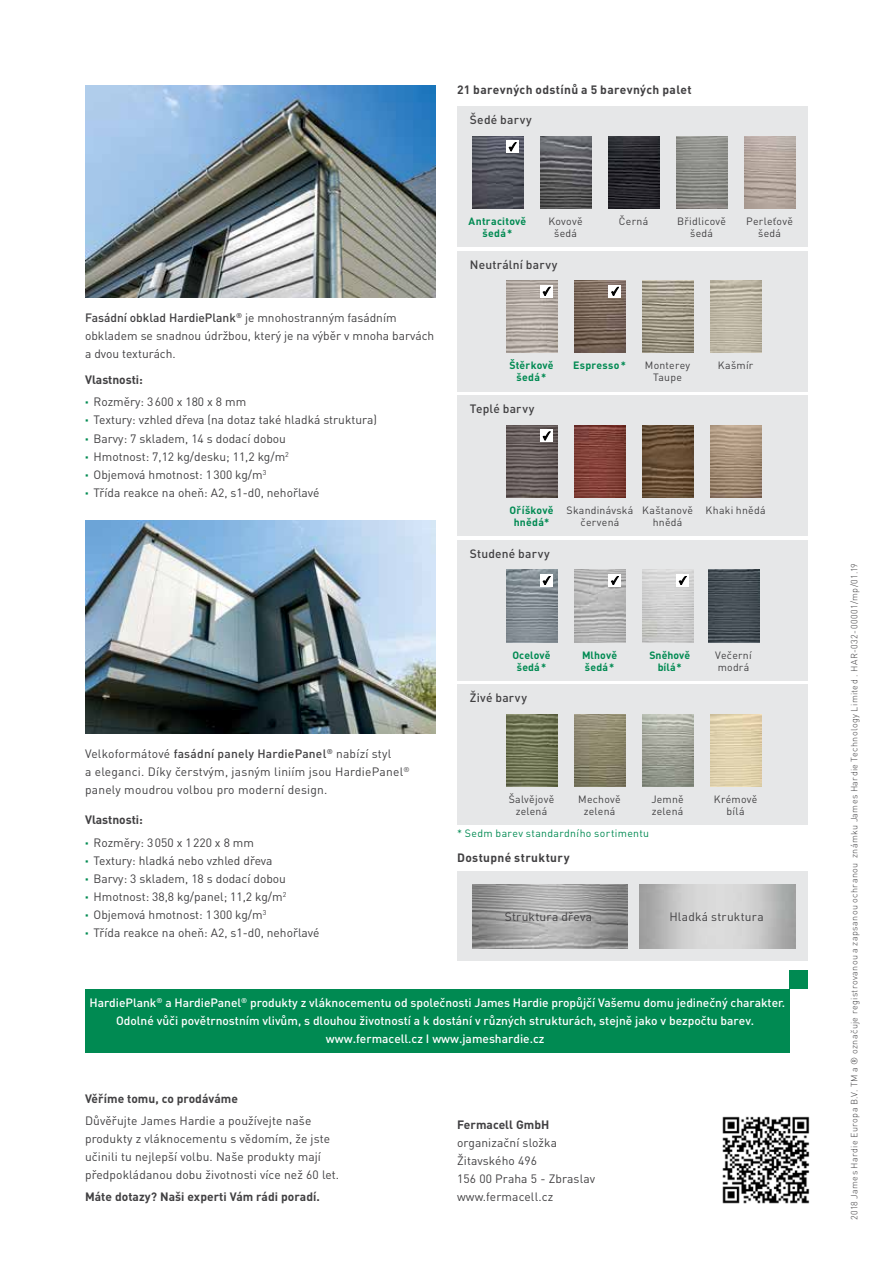
<style>
.page{position:relative;width:893px;height:1263px;background:#fff}
.page>*{position:absolute;margin:0;border:0;box-sizing:border-box;transform-origin:0 0}
.t1{font:12px/18px "DIN Pro";color:#414042}
.t2{font:500 12px/18px "DIN Pro";color:#fff;text-align:center}
.t3{font:12px/18px "DIN Pro";letter-spacing:.02em;color:#414042}
.t4{font:700 12px "DIN Pro";letter-spacing:.005em;color:#414042}
.t5{font:500 12px "DIN Pro";letter-spacing:.02em;color:#414042}
.t6{font:700 12px "DIN Pro";letter-spacing:.025em;color:#414042}
.t7{font:700 12px "DIN Pro";letter-spacing:.03em;color:#414042}
.t8{font:10.5px/12px "DIN Pro";letter-spacing:.025em;color:#414042;text-align:center}
.t9{font:700 10.5px/12px "DIN Pro";letter-spacing:.02em;color:#008a52;text-align:center}
.t10{font:10.5px "DIN Pro";letter-spacing:.035em;color:#008a52}
.t11{font:700 10.5px/12px "DIN Pro";color:#008a52;text-align:center}
.t12{font:300 9px "DIN Pro";letter-spacing:.04em;color:#414042}
.s1{font-weight:500}
.s2{font-weight:700}
.s3{font-weight:900;color:#008a52}
</style>
<div class="page">
<div style="left:85px;top:989px;width:705px;height:63px;background:#008a52"></div>
<img style="left:85px;top:85px;width:351px;height:213px">
<div style="left:457px;top:685px;width:351px;height:140px;background:#e6e7e8"></div>
<img style="left:506px;top:714px;width:51px;height:73px">
<img style="left:574px;top:714px;width:51px;height:73px">
<img style="left:642px;top:714px;width:51px;height:73px">
<img style="left:710px;top:714px;width:51px;height:73px">
<img style="left:85px;top:521px;width:351px;height:212px">
<svg style="left:457px;top:872px;width:351px;height:89px;background:#d4d5d6"></svg>
<img style="left:472px;top:884px;width:155px;height:64px">
<div style="left:790px;top:971px;width:18px;height:18px;background:#008a52"></div>
<div style="left:457px;top:106px;width:351px;height:141px;background:#e6e7e8"></div>
<img style="left:608px;top:136px;width:51px;height:72px">
<img style="left:540px;top:136px;width:51px;height:72px">
<img style="left:472px;top:136px;width:51px;height:72px">
<img style="left:676px;top:136px;width:51px;height:72px">
<img style="left:744px;top:136px;width:51px;height:72px">
<div style="left:457px;top:251px;width:351px;height:140px;background:#e6e7e8"></div>
<img style="left:574px;top:281px;width:51px;height:72px">
<img style="left:642px;top:281px;width:51px;height:72px">
<img style="left:506px;top:281px;width:51px;height:72px">
<img style="left:710px;top:281px;width:51px;height:72px">
<div style="left:457px;top:540px;width:351px;height:140px;background:#e6e7e8"></div>
<img style="left:708px;top:570px;width:51px;height:72px">
<img style="left:506px;top:570px;width:51px;height:72px">
<img style="left:574px;top:570px;width:51px;height:72px">
<div style="left:608px;top:285px;width:13px;height:13px;background:#fff"></div>
<svg style="left:611px;top:287px;width:8px;height:9px"></svg>
<div style="left:540px;top:285px;width:13px;height:13px;background:#fff"></div>
<svg style="left:543px;top:287px;width:7px;height:9px"></svg>
<div style="left:506px;top:140px;width:13px;height:13px;background:#fff"></div>
<svg style="left:509px;top:142px;width:7px;height:9px"></svg>
<div style="left:457px;top:395px;width:351px;height:141px;background:#e6e7e8"></div>
<img style="left:574px;top:425px;width:51px;height:72px">
<img style="left:506px;top:425px;width:51px;height:72px">
<img style="left:642px;top:425px;width:51px;height:72px">
<img style="left:710px;top:425px;width:51px;height:72px">
<div style="left:540px;top:429px;width:13px;height:13px;background:#fff"></div>
<svg style="left:543px;top:431px;width:7px;height:9px"></svg>
<div style="left:540px;top:574px;width:13px;height:13px;background:#fff"></div>
<svg style="left:543px;top:576px;width:7px;height:9px"></svg>
<div style="left:608px;top:574px;width:13px;height:13px;background:#fff"></div>
<svg style="left:611px;top:576px;width:7px;height:9px"></svg>
<div style="left:676px;top:574px;width:13px;height:13px;background:#fff"></div>
<svg style="left:679px;top:576px;width:7px;height:9px"></svg>
<img style="left:722px;top:1116px;width:88px;height:88px">
<p class="t6" style="left:457px;top:82px;width:236px">21 barevných odstínů a 5 barevných palet</p>
<p class="t5" style="left:470px;top:111px;width:63px">Šedé barvy</p>
<p class="t1" style="left:85px;top:308px;width:351px"><span class="s1">Fasádní obklad HardiePlank</span><sup>®</sup> je mnohostranným fasádním obkladem se snadnou údržbou, který je na výběr v mnoha barvách a dvou texturách.</p>
<p class="t1" style="left:85px;top:368px;width:163px;line-height:22.2px"><span class="s2">Vlastnosti:<br></span><span class="s3">·</span> Rozměry: 3600 x 180 x 8 mm</p>
<p class="t1" style="left:85px;top:411px;width:293px"><span class="s3">·</span> Textury: vzhled dřeva (na dotaz také hladká struktura) <span class="s3">·</span> Barvy: 7 skladem, 14 s dodací dobou<br><span class="s3">·</span> Hmotnost: 7,12 kg/desku; 11,2 kg/m<sup>2<br></sup><span class="s3">·</span> Objemová hmotnost: 1300 kg/m<sup>3<br></sup><span class="s3">·</span> Třída reakce na oheň: A2, s1-d0, nehořlavé</p>
<p class="t8" style="left:548px;top:215px;width:36px">Kovově</p>
<p class="t8" style="left:619px;top:215px;width:31px">Černá</p>
<p class="t8" style="left:554px;top:227px;width:24px">šedá</p>
<p class="t9" style="left:469px;top:215px;width:59px">Antracitově šedá*</p>
<p class="t8" style="left:677px;top:215px;width:50px">Břidlicově šedá</p>
<p class="t8" style="left:746px;top:215px;width:48px">Perleťově šedá</p>
<p class="t5" style="left:470px;top:256px;width:89px">Neutrální barvy</p>
<p class="t9" style="left:509px;top:359px;width:46px">Štěrkově šedá*</p>
<p class="t8" style="left:718px;top:359px;width:37px">Kašmír</p>
<p class="t9" style="left:573px;top:359px;width:54px">Espresso*</p>
<p class="t8" style="left:645px;top:359px;width:47px">Monterey<br>Taupe</p>
<p class="t5" style="left:470px;top:401px;width:66px">Teplé barvy</p>
<p class="t9" style="left:509px;top:504px;width:46px">Oříškově hnědá*</p>
<p class="t8" style="left:642px;top:504px;width:52px">Kaštanově hnědá</p>
<p class="t8" style="left:706px;top:504px;width:62px">Khaki hnědá</p>
<p class="t8" style="left:567px;top:504px;width:68px">Skandinávská červená</p>
<p class="t5" style="left:470px;top:545px;width:81px">Studené barvy</p>
<p class="t3" style="left:85px;top:744px;width:326px">Velkoformátové <span class="s1">fasádní panely HardiePanel</span><sup>®</sup> nabízí styl<br>a eleganci. Díky čerstvým, jasným liniím jsou HardiePanel<sup>® </sup>panely moudrou volbou pro moderní design.</p>
<p class="t1" style="left:85px;top:808px;width:171px;line-height:22.2px"><span class="s2">Vlastnosti:<br></span><span class="s3">·</span> Rozměry: 3050 x 1220 x 8 mm</p>
<p class="t1" style="left:85px;top:851px;width:236px"><span class="s3">·</span> Textury: hladká nebo vzhled dřeva<br><span class="s3">·</span> Barvy: 3 skladem, 18 s dodací dobou<br><span class="s3">·</span> Hmotnost: 38,8 kg/panel; 11,2 kg/m<sup>2<br></sup><span class="s3">·</span> Objemová hmotnost: 1300 kg/m<sup>3<br></sup><span class="s3">·</span> Třída reakce na oheň: A2, s1-d0, nehořlavé</p>
<p class="t9" style="left:512px;top:648px;width:40px">Ocelově šedá*</p>
<p class="t9" style="left:582px;top:648px;width:37px;text-align:left">Mlhově šedá*</p>
<p class="t11" style="left:649px;top:648px;width:42px">Sněhově bílá*</p>
<p class="t5" style="left:470px;top:690px;width:59px">Živé barvy</p>
<p class="t8" style="left:715px;top:648px;width:38px;text-align:left">Večerní modrá</p>
<p class="t8" style="left:509px;top:793px;width:47px">Šalvějově zelená</p>
<p class="t8" style="left:578px;top:793px;width:44px">Mechově zelená</p>
<p class="t8" style="left:651px;top:793px;width:34px;text-align:left">Jemně zelená</p>
<p class="t8" style="left:714px;top:793px;width:45px">Krémově bílá</p>
<p class="t10" style="left:457px;top:826px;width:193px">* Sedm barev standardního sortimentu</p>
<p class="t7" style="left:457px;top:849px;width:114px">Dostupné struktury</p>
<p class="t3" style="left:505px;top:907px;width:89px">Struktura dřeva</p>
<p class="t3" style="left:669px;top:907px;width:96px">Hladká struktura</p>
<p class="t2" style="left:90px;top:993px;width:697px">HardiePlank<sup>®</sup> a HardiePanel<sup>®</sup> produkty z vláknocementu od společnosti James Hardie propůjčí Vašemu domu jedinečný charakter.<br>Odolné vůči povětrnostním vlivům, s dlouhou životností a k dostání v různých strukturách, stejně jako v bezpočtu barev. www.fermacell.cz I www.jameshardie.cz</p>
<p class="t4" style="left:85px;top:1090px;width:154px">Věříme tomu, co prodáváme</p>
<p class="t1" style="left:85px;top:1111px;width:256px">Důvěřujte James Hardie a používejte naše produkty z vláknocementu s vědomím, že jste učinili tu nejlepší volbu. Naše produkty mají předpokládanou dobu životnosti více než 60 let.</p>
<p class="t4" style="left:85px;top:1189px;width:236px">Máte dotazy? Naši experti Vám rádi poradí.</p>
<p class="t4" style="left:457px;top:1117px;width:94px">Fermacell GmbH</p>
<p class="t1" style="left:457px;top:1133px;width:140px">organizační složka<br>Žitavského 496<br>156 00 Praha 5 - Zbraslav www.fermacell.cz</p>
<p class="t12" style="left:848px;top:1220px;width:659px;rotate:-90deg">2018 James Hardie Europa B.V. TM a ® označuje registrovanou a zapsanou ochranou známku James Hardie Technology Limited . HAR-032-00001/mp/01.19</p>
</div>
